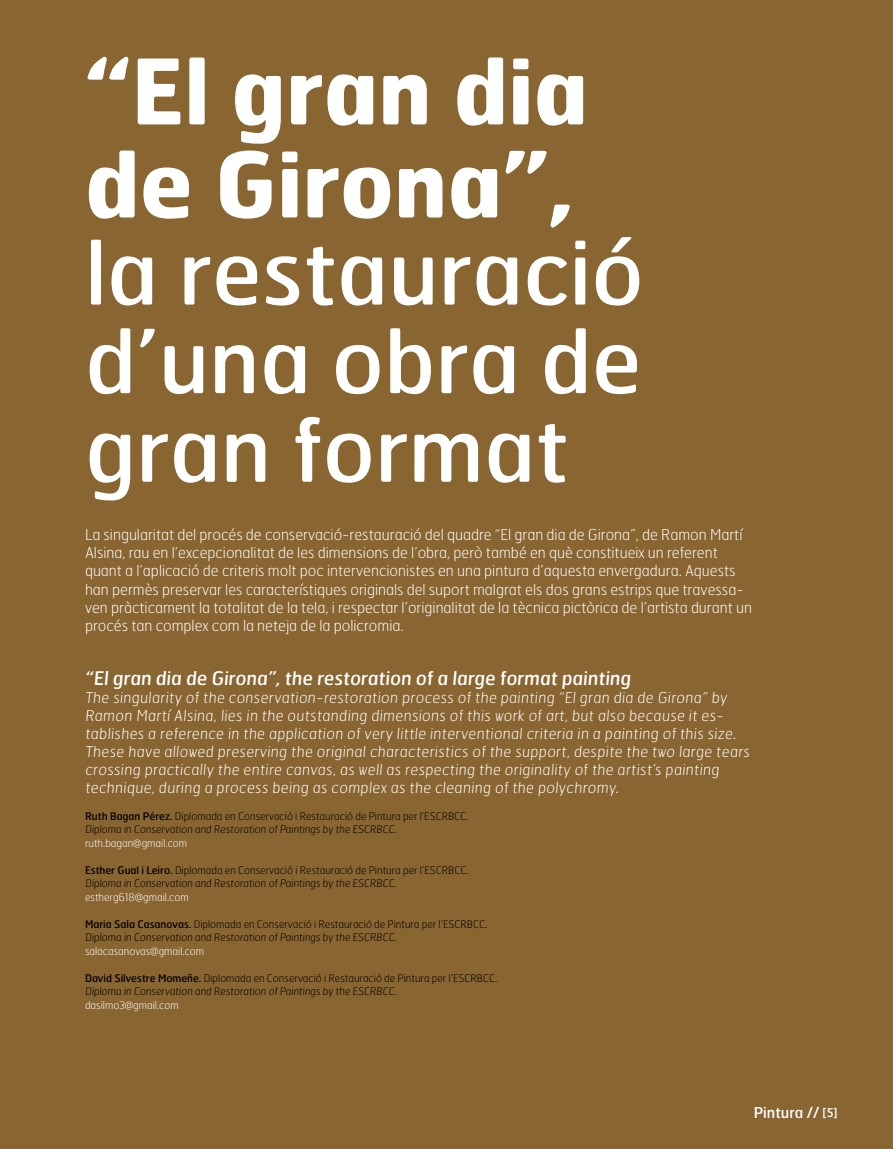
<style>
.page{position:relative;width:893px;height:1149px;background:#fff}
.page>*{position:absolute;margin:0;border:0;box-sizing:border-box;transform-origin:0 0}
.t1{font:700 90px/93px "Hermes";color:#fff}
.t2{font:87.3px/88.5px "Hermes";color:#fff;text-align:justify}
.t3{font:18.75px "Hermes";color:#fff}
.t4{font:100 15px/18px "Hermes";color:#fff}
.t5{font:15px "Hermes";color:#fff}
.t6{font:100 10.5px/13.5px "Hermes";color:#000}
.t7{font:100 10.5px "Hermes";color:#fff}
.s1{font-weight:400}
.s2{font-size:12px}
</style>
<div class="page">
<div style="left:0;top:0;width:893px;height:1148px;background:#896532"></div>
<h1 class="t1" style="left:85px;top:42px;width:505px">“El gran dia de Girona”,</h1>
<h2 class="t2" style="left:85px;top:226px;width:560px">la restauració d’una obra de gran format</h2>
<p class="t4" style="left:85px;top:525px;width:668px">La singularitat del procés de conservació-restauració del quadre “El gran dia de Girona”, de Ramon Martí Alsina, rau en l’excepcionalitat de les dimensions de l’obra, però també en què constitueix un referent quant a l’aplicació de criteris molt poc intervencionistes en una pintura d’aquesta envergadura. Aquests han permès preservar les característiques originals del suport malgrat els dos grans estrips que travessa&shy;ven pràcticament la totalitat de la tela, i respectar l’originalitat de la tècnica pictòrica de l’artista durant un procés tan complex com la neteja de la policromia.</p>
<p class="t3" style="left:85px;top:665px;width:549px">“El gran dia de Girona”, the restoration of a large format painting</p>
<p class="t4" style="left:85px;top:687px;width:668px">The singularity of the conservation-restoration process of the painting “El gran dia de Girona” by Ramon Martí Alsina, lies in the outstanding dimensions of this work of art, but also because it es&shy;tablishes a reference in the application of very little interventional criteria in a painting of this size.<br>These have allowed preserving the original characteristics of the support, despite the two large tears crossing practically the entire canvas, as well as respecting the originality of the artist’s painting technique, during a process being as complex as the cleaning of the polychromy.</p>
<p class="t6" style="left:85px;top:808px;width:385px"><span class="s1">Ruth Bagan Pérez.</span> Diplomada en Conservació i Restauració de Pintura per l’ESCRBCC.<br>Diploma in Conservation and Restoration of Paintings by the ESCRBCC.</p>
<p class="t7" style="left:85px;top:836px;width:104px">ruth.bagan@gmail.com</p>
<p class="t6" style="left:85px;top:862px;width:385px"><span class="s1">Esther Gual i Leiro.</span> Diplomada en Conservació i Restauració de Pintura per l’ESCRBCC.<br>Diploma in Conservation and Restoration of Paintings by the ESCRBCC.</p>
<p class="t7" style="left:85px;top:890px;width:105px">estherg618@gmail.com</p>
<p class="t6" style="left:85px;top:916px;width:404px"><span class="s1">Maria Sala Casanovas.</span> Diplomada en Conservació i Restauració de Pintura per l’ESCRBCC.<br>Diploma in Conservation and Restoration of Paintings by the ESCRBCC.</p>
<p class="t7" style="left:85px;top:944px;width:121px">salacasanovas@gmail.com</p>
<p class="t6" style="left:85px;top:970px;width:414px"><span class="s1">David Silvestre Momeñe.</span> Diplomada en Conservació i Restauració de Pintura per l’ESCRBCC.<br>Diploma in Conservation and Restoration of Paintings by the ESCRBCC.</p>
<p class="t7" style="left:85px;top:998px;width:95px">dasilmo3@gmail.com</p>
<p class="t5" style="left:754px;top:1102px;width:85px">Pintura // <span class="s2">[5]</span></p>
</div>
